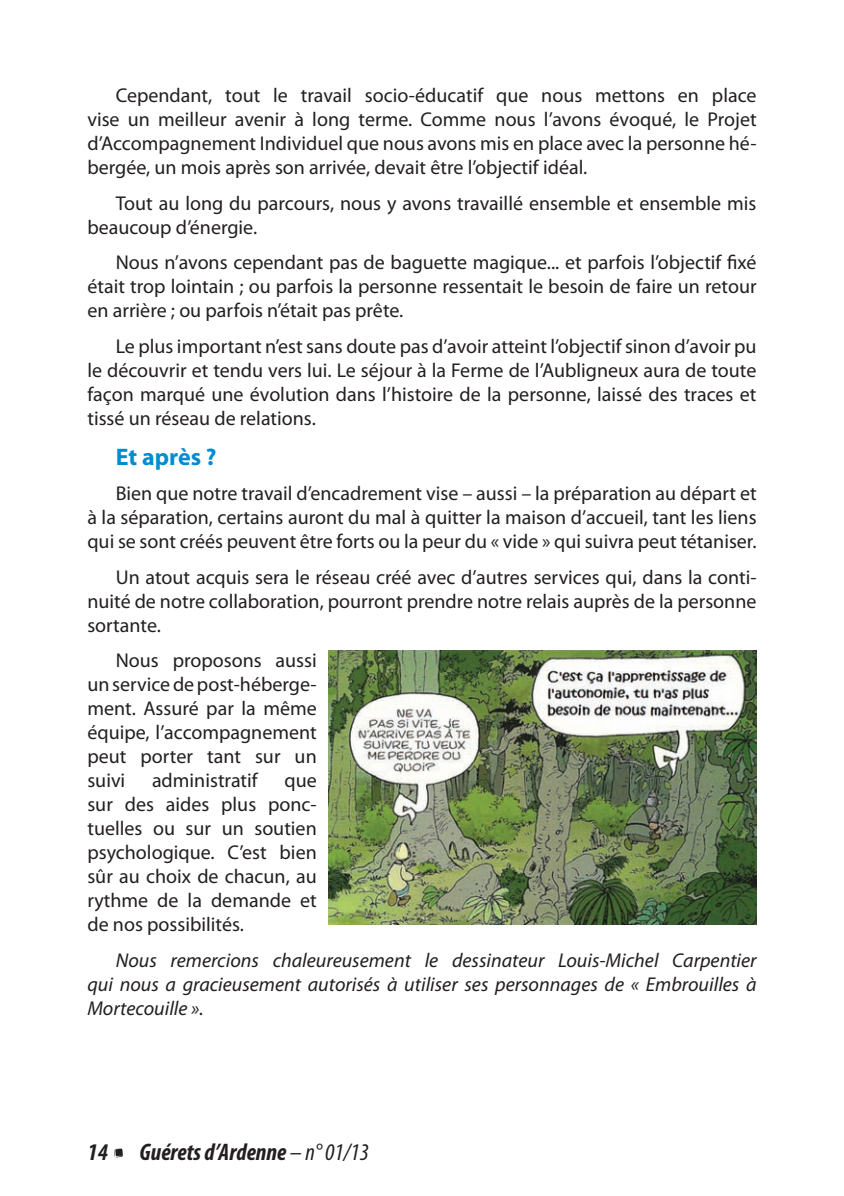
<style>
.page{position:relative;width:844px;height:1196px;background:#fff}
.page>*{position:absolute;margin:0;border:0;box-sizing:border-box;transform-origin:0 0}
.t1{font:italic 700 condensed 24px "Myriad Pro";color:#231f20}
.t2{font:700 24px "Myriad Pro";color:#008cd0}
.t3{font:20px/24px "Myriad Pro";color:#231f20;text-align:justify}
.t4{font:italic 20px/24px "Myriad Pro";color:#231f20;text-align:justify}
.s1{font-weight:400}
</style>
<div class="page">
<svg style="left:114px;top:1148px;width:9px;height:8px"></svg>
<img style="left:328px;top:650px;width:428px;height:274px">
<p class="t3" style="left:87px;top:83px;width:671px;text-indent:28px">Cependant, tout le travail socio-éducatif que nous mettons en place vise un meilleur avenir à long terme. Comme nous l’avons évoqué, le Projet d’Accompagnement Individuel que nous avons mis en place avec la personne hé&shy;bergée, un mois après son arrivée, devait être l’objectif idéal.</p>
<p class="t3" style="left:87px;top:191px;width:670px;text-indent:28px">Tout au long du parcours, nous y avons travaillé ensemble et ensemble mis beaucoup d’énergie.</p>
<p class="t3" style="left:87px;top:250px;width:670px;text-indent:28px">Nous n’avons cependant pas de baguette magique... et parfois l’objectif fixé était trop lointain ; ou parfois la personne ressentait le besoin de faire un retour en arrière ; ou parfois n’était pas prête.</p>
<p class="t3" style="left:87px;top:333px;width:670px;text-indent:28px">Le plus important n’est sans doute pas d’avoir atteint l’objectif sinon d’avoir pu le découvrir et tendu vers lui. Le séjour à la Ferme de l’Aubligneux aura de toute façon marqué une évolution dans l’histoire de la personne, laissé des traces et tissé un réseau de relations.</p>
<p class="t2" style="left:116px;top:441px;width:102px">Et après ?</p>
<p class="t3" style="left:87px;top:481px;width:671px;text-indent:28px">Bien que notre travail d’encadrement vise – aussi – la préparation au départ et à la séparation, certains auront du mal à quitter la maison d’accueil, tant les liens qui se sont créés peuvent être forts ou la peur du « vide » qui suivra peut tétaniser.</p>
<p class="t3" style="left:87px;top:564px;width:670px;text-indent:28px">Un atout acquis sera le réseau créé avec d’autres services qui, dans la conti&shy;nuité de notre collaboration, pourront prendre notre relais auprès de la personne sortante.</p>
<p class="t3" style="left:87px;top:648px;width:231px;text-indent:28px">Nous proposons aussi un service de post-héberge&shy;ment. Assuré par la même équipe, l’accompagnement peut porter tant sur un suivi</p>
<p class="t3" style="left:152px;top:768px;width:107px">administratif</p>
<p class="t3" style="left:87px;top:768px;width:231px;text-indent:197px">que sur des aides plus ponc&shy;tuelles ou sur un soutien psychologique. C’est bien sûr au choix de chacun, au rythme de la demande et de nos possibilités.</p>
<p class="t4" style="left:87px;top:947px;width:670px;text-indent:28px">Nous remercions chaleureusement le dessinateur Louis-Michel Carpentier qui nous a gracieusement autorisés à utiliser ses personnages de « Embrouilles à Mortecouille ».</p>
<p class="t1" style="left:87px;top:1136px;width:22px">14</p>
<p class="t1" style="left:140px;top:1136px;width:231px">Guérets d’Ardenne <span class="s1">– n° 01/13</span></p>
</div>
